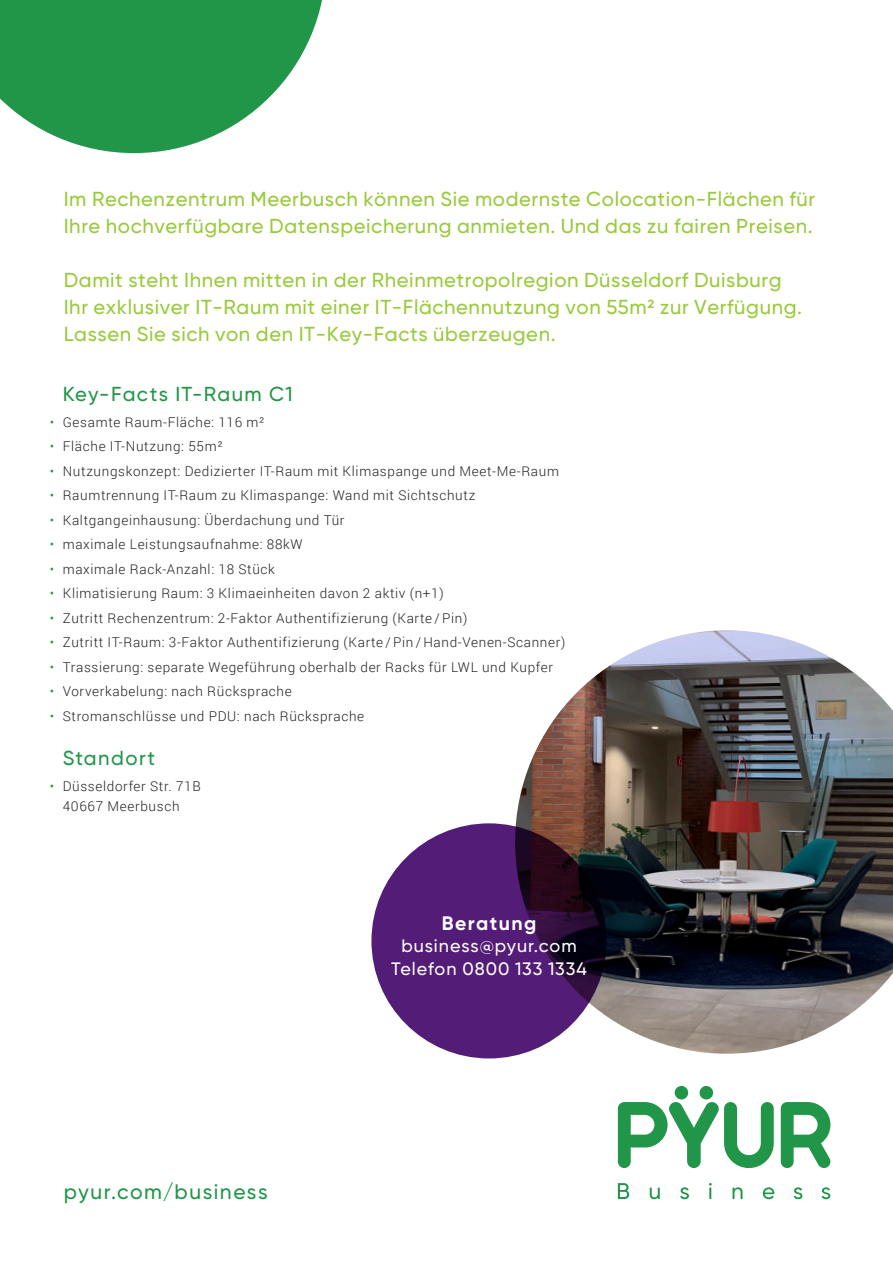
<style>
.page{position:relative;width:893px;height:1263px;background:#fff}
.page>*{position:absolute;margin:0;border:0;box-sizing:border-box;transform-origin:0 0}
.t1{font:500 21px "Gilroy";letter-spacing:.07em;color:#219648}
.SL_kein_Versatz_GILR{font:500 20.25px/27px "Gilroy";letter-spacing:.03em;color:#99ca3b}
.Untertitel_13_5{font:500 20.25px "Gilroy";letter-spacing:.07em;color:#219648}
.Produkte{font:700 19.5px "Gilroy";letter-spacing:.07em;color:#fff}
.Produkte-2{font:500 18px/22.5px "Gilroy";letter-spacing:.05em;color:#fff;text-align:center}
.t2{font:300 13.5px/20.2px "Roboto";letter-spacing:.05em;color:#231f20}
.s1{color:#219648}
</style>
<div class="page">
<img style="left:515px;top:630px;width:378px;height:424px">
<div style="left:675px;top:1086px;width:13px;height:13px;background:#219648;border-radius:50%"></div>
<div style="left:699px;top:1086px;width:14px;height:13px;background:#219648;border-radius:50%"></div>
<svg style="left:781px;top:1102px;width:50px;height:66px"></svg>
<svg style="left:618px;top:1102px;width:156px;height:66px"></svg>
<svg style="left:618px;top:1183px;width:11px;height:16px"></svg>
<svg style="left:650px;top:1188px;width:10px;height:11px"></svg>
<svg style="left:680px;top:1187px;width:9px;height:12px"></svg>
<svg style="left:709px;top:1183px;width:3px;height:16px"></svg>
<svg style="left:732px;top:1187px;width:10px;height:12px"></svg>
<svg style="left:763px;top:1187px;width:11px;height:12px"></svg>
<svg style="left:794px;top:1187px;width:8px;height:12px"></svg>
<svg style="left:822px;top:1187px;width:8px;height:12px"></svg>
<svg style="left:0;top:0;width:322px;height:153px;fill:#219648"></svg>
<svg style="left:371px;top:823px;width:236px;height:235px;background:#481964"></svg>
<p class="SL_kein_Versatz_GILR" style="left:64px;top:185px;width:753px">Im Rechenzentrum Meerbusch können Sie modernste Colocation-Flächen für<br>Ihre hochverfügbare Datenspeicherung anmieten. Und das zu fairen Preisen.</p>
<p class="SL_kein_Versatz_GILR" style="left:64px;top:266px;width:740px">Damit steht Ihnen mitten in der Rheinmetropolregion Düsseldorf Duisburg<br>Ihr exklusiver IT-Raum mit einer IT-Flächennutzung von 55m2 zur Verfügung.<br>Lassen Sie sich von den IT-Key-Facts überzeugen.</p>
<p class="Untertitel_13_5" style="left:63px;top:381px;width:232px">Key-Facts IT-Raum C1</p>
<p class="t2" style="left:50px;top:411px;width:216px"><span class="s1">•</span> Gesamte Raum-Fläche: 116 m²</p>
<p class="t2" style="left:50px;top:436px;width:174px"><span class="s1">•</span> Fläche IT-Nutzung: 55m²</p>
<p class="t2" style="left:50px;top:460px;width:511px"><span class="s1">•</span> Nutzungskonzept: Dedizierter IT-Raum mit Klimaspange und Meet-Me-Raum</p>
<p class="t2" style="left:50px;top:485px;width:427px"><span class="s1">•</span> Raumtrennung IT-Raum zu Klimaspange: Wand mit Sichtschutz</p>
<p class="t2" style="left:50px;top:509px;width:296px"><span class="s1">•</span> Kaltgangeinhausung: Überdachung und Tür</p>
<p class="t2" style="left:50px;top:534px;width:254px"><span class="s1">•</span> maximale Leistungsaufnahme: 88kW</p>
<p class="t2" style="left:50px;top:558px;width:226px"><span class="s1">•</span> maximale Rack-Anzahl: 18 Stück</p>
<p class="t2" style="left:50px;top:583px;width:395px"><span class="s1">•</span> Klimatisierung Raum: 3 Klimaeinheiten davon 2 aktiv (n+1)</p>
<p class="t2" style="left:50px;top:607px;width:419px"><span class="s1">•</span> Zutritt Rechenzentrum: 2-Faktor Authentifizierung (Karte / Pin)</p>
<p class="t2" style="left:50px;top:632px;width:517px"><span class="s1">•</span> Zutritt IT-Raum: 3-Faktor Authentifizierung (Karte / Pin / Hand-Venen-Scanner)</p>
<p class="t2" style="left:50px;top:656px;width:505px"><span class="s1">•</span> Trassierung: separate Wegeführung oberhalb der Racks für LWL und Kupfer</p>
<p class="t2" style="left:50px;top:681px;width:243px"><span class="s1">•</span> Vorverkabelung: nach Rücksprache</p>
<p class="t2" style="left:50px;top:705px;width:316px"><span class="s1">•</span> Stromanschlüsse und PDU: nach Rücksprache</p>
<p class="Untertitel_13_5" style="left:63px;top:745px;width:94px">Standort</p>
<p class="t2" style="left:63px;top:775px;width:140px;text-indent:-13px"><span class="s1">•</span> Düsseldorfer Str. 71B<br>40667 Meerbusch</p>
<p class="t1" style="left:64px;top:1179px;width:205px">pyur.com/business</p>
<p class="Produkte" style="left:442px;top:910px;width:96px">Beratung</p>
<p class="Produkte-2" style="left:391px;top:934px;width:197px">business@pyur.com<br>Telefon 0800 133 1334</p>
</div>
